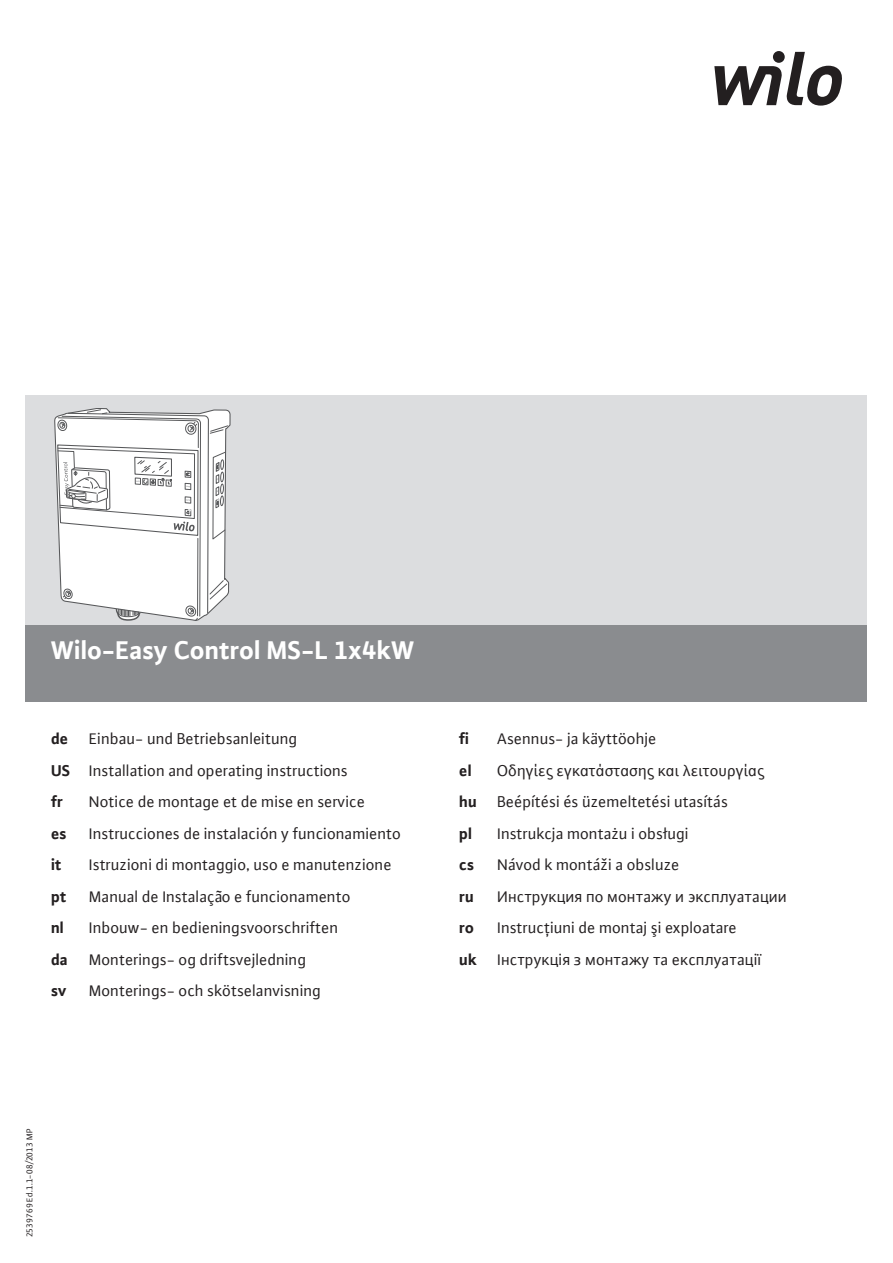
<style>
.page{position:relative;width:893px;height:1263px;background:#fff}
.page>*{position:absolute;margin:0;border:0;box-sizing:border-box;transform-origin:0 0}
.t1{font:700 27px "WILO Plus FM";color:#fff}
.t2{font:16.5px/31.5px "WILO Plus FM";color:#231f20}
.t3{font:700 16.5px "WILO Plus FM";color:#231f20}
.t4{font:9px "WILO Plus FM";color:#231f20}
.s1{font-weight:700}
</style>
<div class="page">
<svg style="left:714px;top:52px;width:128px;height:54px"></svg>
<div style="left:773px;top:51px;width:12px;height:12px;background:#231f20;border-radius:50%"></div>
<div style="left:26px;top:395px;width:841px;height:230px;background:#dcdddf"></div>
<div style="left:26px;top:625px;width:841px;height:77px;background:#8a8c8f"></div>
<svg style="left:54px;top:408px;width:177px;height:213px;background:#e7e8e8"></svg>
<h1 class="t1" style="left:51px;top:632px;width:365px">Wilo-Easy Control MS-L 1x4kW</h1>
<p class="t3" style="left:51px;top:727px;width:19px">de</p>
<p class="t2" style="left:51px;top:723px;width:299px;text-indent:38px">Einbau- und Betriebsanleitung<br><span class="s1">US</span> Installation and operating instructions <span class="s1">fr</span></p>
<p class="t2" style="left:89px;top:786px;width:278px">Notice de montage et de mise en service</p>
<p class="t3" style="left:51px;top:822px;width:17px">es</p>
<p class="t2" style="left:89px;top:817px;width:313px">Instrucciones de instalación y funcionamiento</p>
<p class="t3" style="left:51px;top:853px;width:12px">it</p>
<p class="t2" style="left:89px;top:849px;width:304px">Istruzioni di montaggio, uso e manutenzione</p>
<p class="t3" style="left:51px;top:885px;width:17px">pt</p>
<p class="t2" style="left:89px;top:880px;width:263px">Manual de Instalação e funcionamento</p>
<p class="t3" style="left:51px;top:916px;width:15px">nl</p>
<p class="t2" style="left:89px;top:912px;width:251px">Inbouw- en bedieningsvoorschriften</p>
<p class="t3" style="left:51px;top:948px;width:18px">da</p>
<p class="t2" style="left:89px;top:943px;width:219px">Monterings- og driftsvejledning</p>
<p class="t3" style="left:51px;top:979px;width:17px">sv</p>
<p class="t2" style="left:89px;top:975px;width:233px">Monterings- och skötselanvisning</p>
<p class="t3" style="left:459px;top:727px;width:12px">fi</p>
<p class="t2" style="left:497px;top:723px;width:161px">Asennus- ja käyttöohje</p>
<p class="t3" style="left:459px;top:759px;width:14px">el</p>
<p class="t2" style="left:459px;top:754px;width:307px;text-indent:38px">Οδηγίες εγκατάστασης και λειτουργίας <span class="s1">hu</span> Beépítési és üzemeltetési utasítás<br><span class="s1">pl</span></p>
<p class="t2" style="left:497px;top:817px;width:193px">Instrukcja montażu i obsługi</p>
<p class="t3" style="left:459px;top:853px;width:16px">cs</p>
<p class="t2" style="left:497px;top:849px;width:184px">Návod k montáži a obsluze</p>
<p class="t3" style="left:459px;top:885px;width:16px">ru</p>
<p class="t2" style="left:497px;top:880px;width:291px">Инструкция по монтажу и эксплуатации</p>
<p class="t3" style="left:459px;top:916px;width:16px">ro</p>
<p class="t2" style="left:459px;top:912px;width:304px;text-indent:38px">Instrucţiuni de montaj şi exploatare<br><span class="s1">uk</span> Iнструкція з монтажу та експлуатації</p>
<p class="t4" style="left:24px;top:1237px;width:110px;rotate:-90deg">2539769 Ed.1.1-08/2013 MP</p>
</div>
